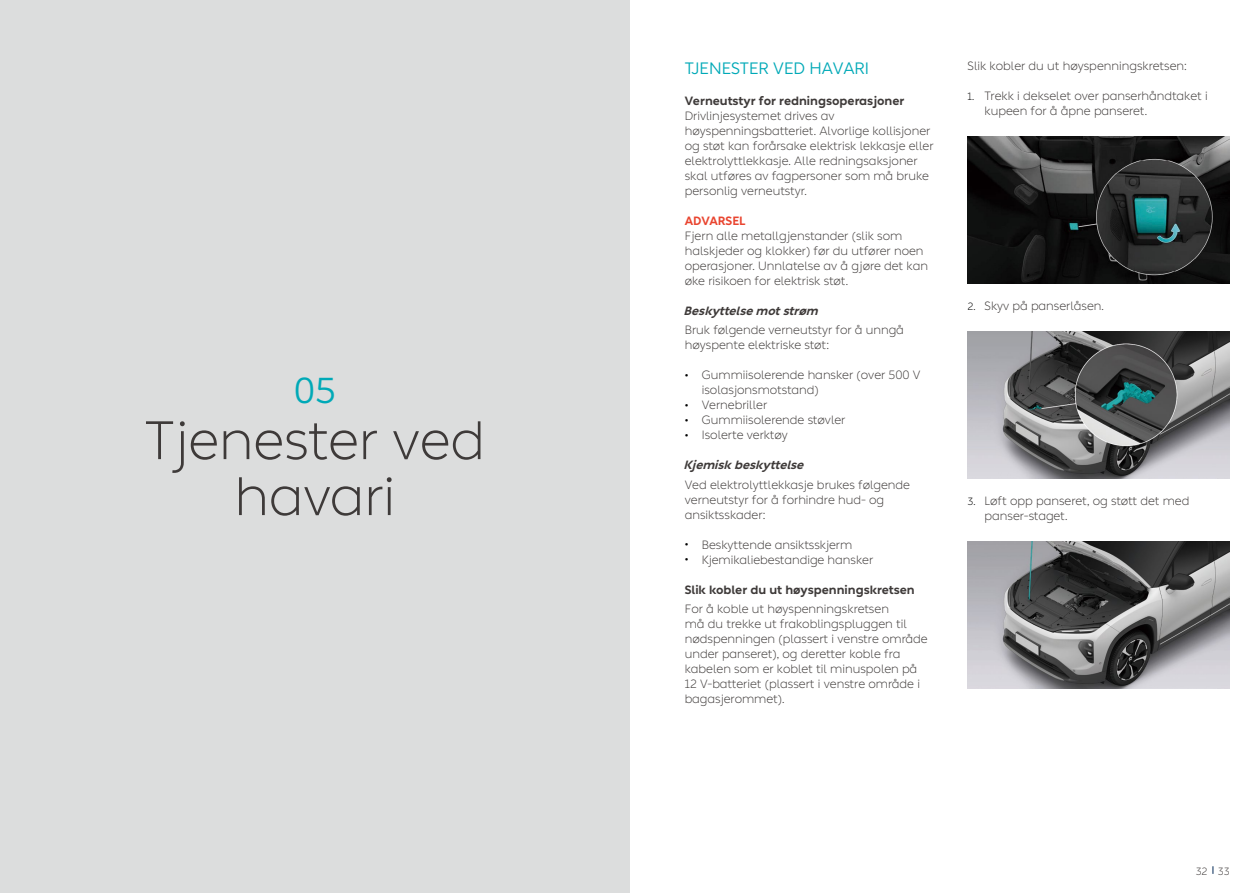
<style>
.page{position:relative;width:1259px;height:893px;background:#fff}
.page>*{position:absolute;margin:0;border:0;box-sizing:border-box;transform-origin:0 0}
.t1{font:300 54px/55.9px "Blue Sky Noto";color:#3e3a39;text-align:center}
.t2{font:36px "Blue Sky Noto";color:#00a9b7}
.t3{font:16.5px "Blue Sky Noto";color:#00a9b7}
.t4{font:300 12px/15px "Blue Sky Noto";color:#3e3a39}
.t5{font:700 12px "Blue Sky Noto";color:#3e3a39}
.t6{font:italic 700 12px "Blue Sky Noto";color:#3e3a39}
.t7{font:700 12px "Blue Sky Noto";color:#e94530}
.t8{font:300 10.5px "Blue Sky Noto";color:#3e3a39}
.s1{font-size:10.5px;color:#000}
</style>
<div class="page">
<div style="left:0;top:0;width:629px;height:893px;background:#dcdddd"></div>
<img style="left:967px;top:136px;width:262px;height:147px">
<img style="left:967px;top:331px;width:262px;height:147px">
<img style="left:967px;top:541px;width:262px;height:147px">
<h2 class="t2" style="left:294px;top:369px;width:44px">05</h2>
<h1 class="t1" style="left:145px;top:412px;width:342px">Tjenester ved havari</h1>
<h3 class="t3" style="left:685px;top:59px;width:186px">TJENESTER VED HAVARI</h3>
<p class="t5" style="left:685px;top:94px;width:221px">Verneutstyr for redningsoperasjoner</p>
<p class="t4" style="left:685px;top:108px;width:250px">Drivlinjesystemet drives av høyspenningsbatteriet. Alvorlige kollisjoner og støt kan forårsake elektrisk lekkasje eller elektrolyttlekkasje. Alle redningsaksjoner skal utføres av fagpersoner som må bruke personlig verneutstyr.</p>
<p class="t7" style="left:685px;top:214px;width:62px">ADVARSEL</p>
<p class="t4" style="left:685px;top:228px;width:245px">Fjern alle metallgjenstander (slik som halskjeder og klokker) før du utfører noen operasjoner. Unnlatelse av å gjøre det kan øke risikoen for elektrisk støt.</p>
<p class="t6" style="left:683px;top:304px;width:145px">Beskyttelsemotstrøm</p>
<p class="t4" style="left:685px;top:323px;width:221px">Bruk følgende verneutstyr for å unngå høyspente elektriske støt:</p>
<p class="t4" style="left:702px;top:368px;width:220px;text-indent:-17px"><span class="s1">•</span> Gummiisolerende hansker (over 500 V isolasjonsmotstand)</p>
<p class="t4" style="left:685px;top:398px;width:84px"><span class="s1">•</span> Vernebriller</p>
<p class="t4" style="left:685px;top:413px;width:162px"><span class="s1">•</span> Gummiisolerende støvler</p>
<p class="t4" style="left:685px;top:428px;width:105px"><span class="s1">•</span> Isolerte verktøy</p>
<p class="t6" style="left:683px;top:458px;width:130px">Kjemiskbeskyttelse</p>
<p class="t4" style="left:685px;top:477px;width:227px">Ved elektrolyttlekkasje brukes følgende verneutstyr for å forhindre hud- og ansiktsskader:</p>
<p class="t4" style="left:685px;top:537px;width:169px"><span class="s1">•</span> Beskyttende ansiktsskjerm</p>
<p class="t4" style="left:685px;top:552px;width:190px"><span class="s1">•</span> Kjemikaliebestandige hansker</p>
<p class="t5" style="left:685px;top:583px;width:231px">Slik kobler du ut høyspenningskretsen</p>
<p class="t4" style="left:685px;top:602px;width:244px">For å koble ut høyspenningskretsen<br>må du trekke ut frakoblingspluggen til nødspenningen (plassert i venstre område under panseret), og deretter koble fra kabelen som er koblet til minuspolen på 12 V-batteriet (plassert i venstre område i bagasjerommet).</p>
<p class="t4" style="left:967px;top:58px;width:221px">Slik kobler du ut høyspenningskretsen:</p>
<p class="t4" style="left:984px;top:88px;width:224px;text-indent:-17px"><span class="s1">1.</span> Trekk i dekselet over panserhåndtaket i kupeen for å åpne panseret.</p>
<p class="t4" style="left:967px;top:298px;width:138px"><span class="s1">2.</span> Skyv på panserlåsen.</p>
<p class="t4" style="left:984px;top:493px;width:206px;text-indent:-17px"><span class="s1">3.</span> Løft opp panseret, og støtt det med panser-staget.</p>
<p class="t8" style="left:1195px;top:866px;width:36px">32 33</p>
</div>
